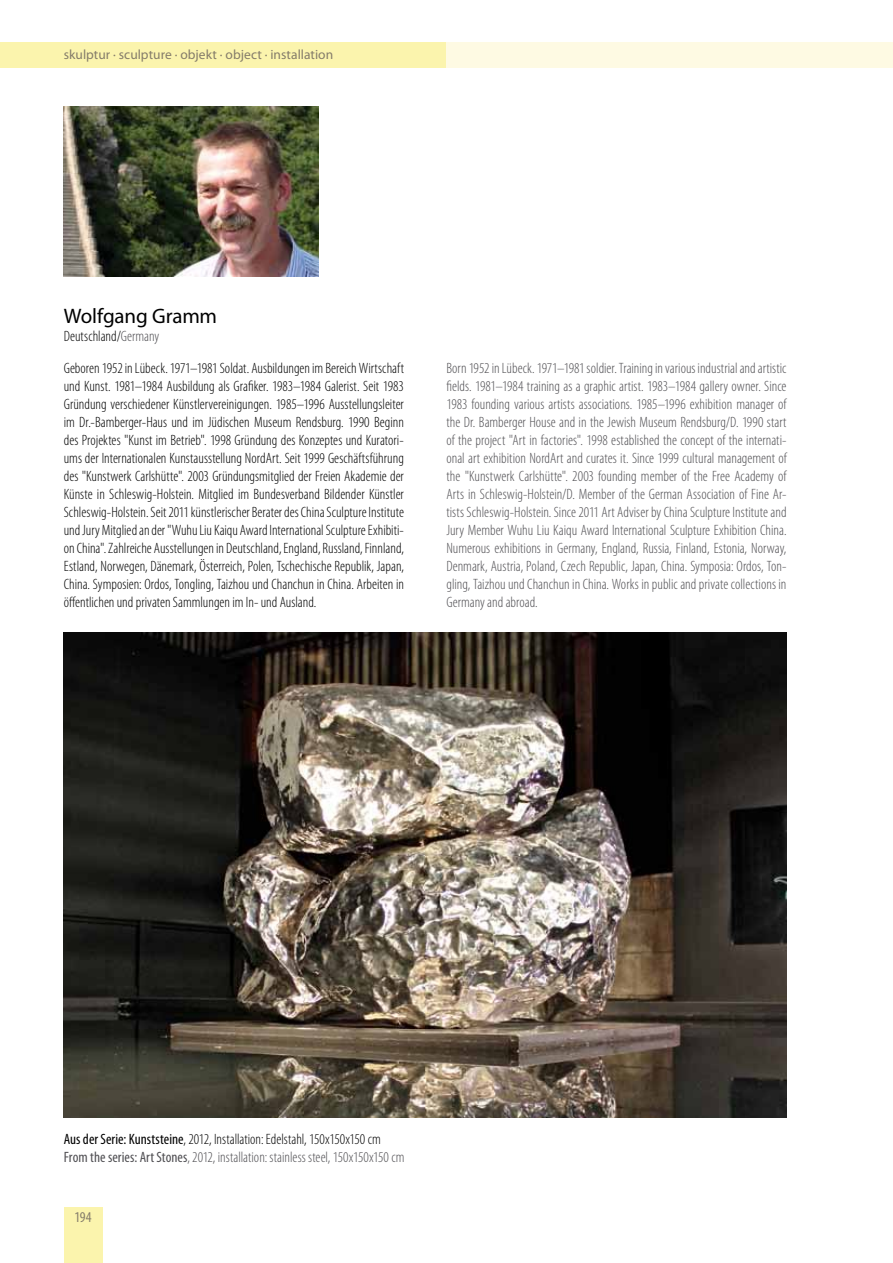
<style>
.page{position:relative;width:893px;height:1263px;background:#fff}
.page>*{position:absolute;margin:0;border:0;box-sizing:border-box;transform-origin:0 0}
.t1{font:21px "Myriad Pro";letter-spacing:-.005em;color:#000}
.t2{font:300 condensed 15px/18px "Myriad Pro";color:#504f53}
.t3{font:300 condensed 15px/18px "Myriad Pro";color:#000}
.t4{font:condensed 15px "Myriad Pro";color:#847c6a}
.t5{font:13.5px "Myriad Pro";color:#847c6a}
.s1{color:#504f53}
.s2{font-weight:400;color:#000}
.s3{color:#000}
.s4{font-weight:400}
</style>
<div class="page">
<div style="left:0;top:43px;width:446px;height:25px;background:#fbf4ad"></div>
<div style="left:64px;top:1208px;width:38px;height:55px;background:#fbf4ad"></div>
<div style="left:446px;top:43px;width:447px;height:25px;background:#fefae3"></div>
<img style="left:64px;top:106px;width:255px;height:170px">
<img style="left:64px;top:633px;width:723px;height:485px">
<p class="t5" style="left:64px;top:46px;width:271px">skulptur · sculpture · objekt · object · installation</p>
<h1 class="t1" style="left:64px;top:303px;width:155px">Wolfgang Gramm</h1>
<p class="t3" style="left:64px;top:321px;width:342px;line-height:31.5px">Deutschland/<span class="s1">Germany<br></span>Geboren 1952 in Lübeck. 1971–1981 Soldat. Ausbildungen im Bereich Wirtschaft</p>
<p class="t3" style="left:64px;top:377px;width:342px;text-align:justify">und Kunst. 1981–1984 Ausbildung als Grafiker. 1983–1984 Galerist. Seit 1983<br>Gründung verschiedener Künstlervereinigungen. 1985–1996 Ausstellungsleiter im Dr.-Bamberger-Haus und im Jüdischen Museum Rendsburg. 1990 Beginn des Projektes "Kunst im Betrieb". 1998 Gründung des Konzeptes und Kuratori&shy;ums der Internationalen Kunstausstellung NordArt. Seit 1999 Geschäftsführung des "Kunstwerk Carlshütte". 2003 Gründungsmitglied der Freien Akademie der Künste in Schleswig-Holstein. Mitglied im Bundesverband Bildender Künstler Schleswig-Holstein. Seit 2011 künstlerischer Berater des China Sculpture Institute und Jury Mitglied an der "Wuhu Liu Kaiqu Award International Sculpture Exhibiti&shy;on China". Zahlreiche Ausstellungen in Deutschland, England, Russland, Finnland, Estland, Norwegen, Dänemark, Österreich, Polen, Tschechische Republik, Japan, China. Symposien: Ordos, Tongling, Taizhou und Chanchun in China. Arbeiten in öffentlichen und privaten Sammlungen im In- und Ausland.</p>
<p class="t2" style="left:446px;top:359px;width:342px;text-align:justify">Born 1952 in Lübeck. 1971–1981 soldier. Training in various industrial and artistic fields. 1981–1984 training as a graphic artist. 1983–1984 gallery owner. Since 1983 founding various artists associations. 1985–1996 exhibition manager of the Dr. Bamberger House and in the Jewish Museum Rendsburg/D. 1990 start of the project "Art in factories". 1998 established the concept of the internati&shy;onal art exhibition NordArt and curates it. Since 1999 cultural management of the "Kunstwerk Carlshütte". 2003 founding member of the Free Academy of Arts in Schleswig-Holstein/D. Member of the German Association of Fine Ar&shy;tists Schleswig-Holstein. Since 2011 Art Adviser by China Sculpture Institute and Jury Member Wuhu Liu Kaiqu Award International Sculpture Exhibition China.<br>Numerous exhibitions in Germany, England, Russia, Finland, Estonia, Norway, Denmark, Austria, Poland, Czech Republic, Japan, China. Symposia: Ordos, Ton&shy;gling, Taizhou und Chanchun in China. Works in public and private collections in Germany and abroad.</p>
<p class="t2" style="left:64px;top:1130px;width:342px"><span class="s2">Aus der Serie: Kunststeine</span><span class="s3">, 2012, Installation: Edelstahl, 150x150x150 cm<br></span><span class="s4">From the series: Art Stones</span>, 2012, installation: stainless steel, 150x150x150 cm</p>
<p class="t4" style="left:75px;top:1208px;width:18px">194</p>
</div>
